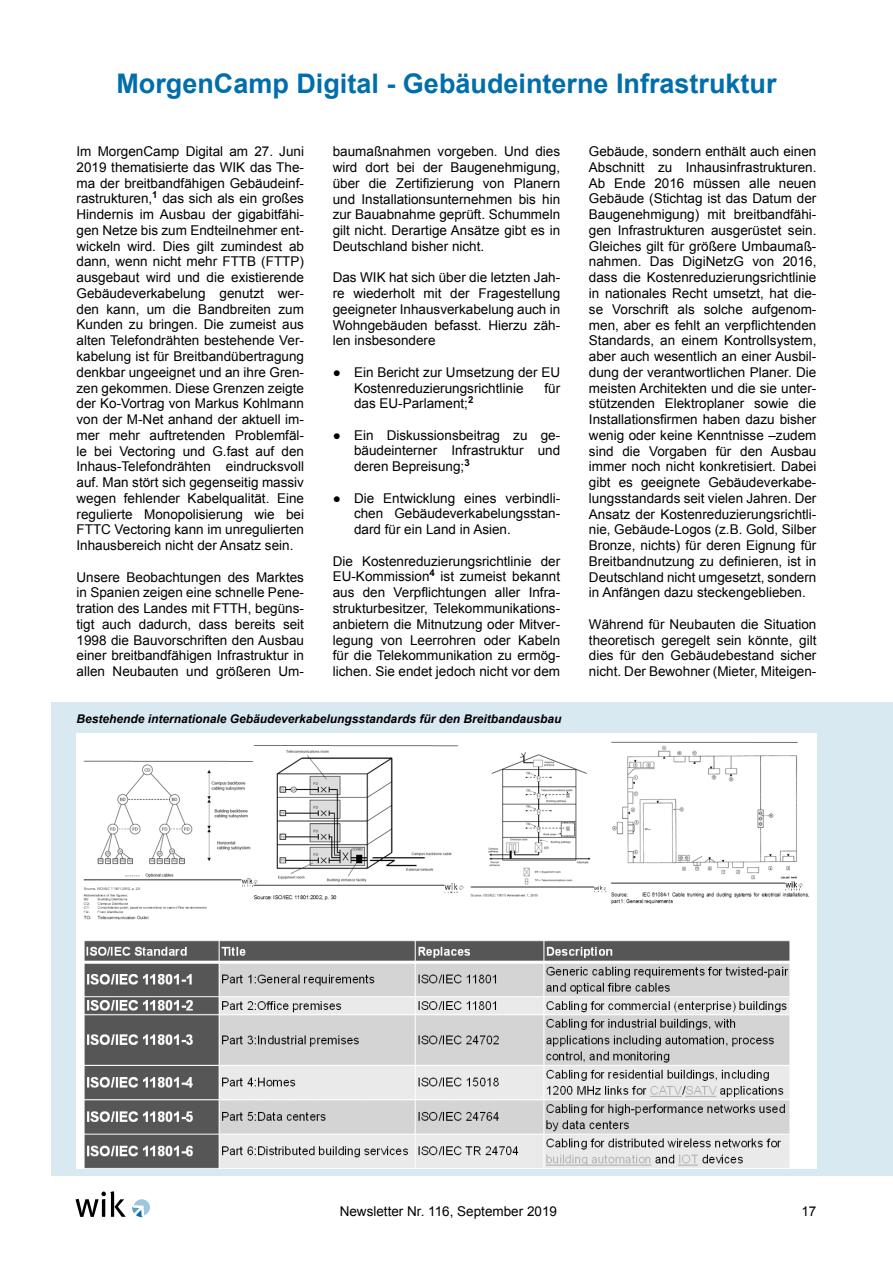
<style>
.page{position:relative;width:893px;height:1263px;background:#fff}
.page>*{position:absolute;margin:0;border:0;box-sizing:border-box;transform-origin:0 0}
.t1{font:700 27px "Arial";color:#006eab}
.t2{font:13.5px/15.8px "Arial";color:#000;text-align:justify}
.t3{font:italic 700 12px "Arial";color:#000}
</style>
<div class="page">
<svg style="left:75px;top:1191px;width:51px;height:26px"></svg>
<svg style="left:132px;top:1199px;width:18px;height:18px"></svg>
<div style="left:51px;top:703px;width:842px;height:473px;background:#d9e9f2"></div>
<img style="left:77px;top:733px;width:739px;height:435px">
<h1 class="t1" style="left:116px;top:66px;width:662px">MorgenCamp Digital - Gebäudeinterne Infrastruktur</h1>
<p class="t2" style="left:77px;top:144px;width:229px">Im MorgenCamp Digital am 27. Juni 2019 thematisierte das WIK das The&shy;ma der breitbandfähigen Gebäudeinf&shy;rastrukturen,<sup>1</sup> das sich als ein großes Hindernis im Ausbau der gigabitfähi&shy;gen Netze bis zum Endteilnehmer ent&shy;wickeln wird. Dies gilt zumindest ab dann, wenn nicht mehr FTTB (FTTP) ausgebaut wird und die existierende Gebäudeverkabelung genutzt wer&shy;den kann, um die Bandbreiten zum Kunden zu bringen. Die zumeist aus alten Telefondrähten bestehende Ver&shy;kabelung ist für Breitbandübertragung denkbar ungeeignet und an ihre Gren&shy;zen gekommen. Diese Grenzen zeigte der Ko-Vortrag von Markus Kohlmann von der M-Net anhand der aktuell im&shy;mer mehr auftretenden Problemfäl&shy;le bei Vectoring und G.fast auf den Inhaus-Telefondrähten eindrucksvoll auf. Man stört sich gegenseitig massiv wegen fehlender Kabelqualität. Eine regulierte Monopolisierung wie bei FTTC Vectoring kann im unregulierten Inhausbereich nicht der Ansatz sein.</p>
<p class="t2" style="left:77px;top:569px;width:229px">Unsere Beobachtungen des Marktes in Spanien zeigen eine schnelle Pene&shy;tration des Landes mit FTTH, begüns&shy;tigt auch dadurch, dass bereits seit 1998 die Bauvorschriften den Ausbau einer breitbandfähigen Infrastruktur in allen Neubauten und größeren Um-</p>
<p class="t2" style="left:333px;top:144px;width:229px">baumaßnahmen vorgeben. Und dies wird dort bei der Baugenehmigung, über die Zertifizierung von Planern und Installationsunternehmen bis hin zur Bauabnahme geprüft. Schummeln gilt nicht. Derartige Ansätze gibt es in Deutschland bisher nicht.</p>
<p class="t2" style="left:333px;top:270px;width:229px">Das WIK hat sich über die letzten Jah&shy;re wiederholt mit der Fragestellung geeigneter Inhausverkabelung auch in Wohngebäuden befasst. Hierzu zäh&shy;len insbesondere</p>
<p class="t2" style="left:354px;top:364px;width:208px;text-indent:-21px">● Ein Bericht zur Umsetzung der EU<br>Kostenreduzierungsrichtlinie</p>
<p class="t2" style="left:544px;top:380px;width:17px">für</p>
<p class="t2" style="left:354px;top:396px;width:121px">das EU-Parlament;<sup>2</sup></p>
<p class="t2" style="left:354px;top:427px;width:208px;text-indent:-21px">● Ein Diskussionsbeitrag zu ge&shy;bäudeinterner Infrastruktur und deren Bepreisung;<sup>3</sup></p>
<p class="t2" style="left:354px;top:490px;width:208px;text-indent:-21px">● Die Entwicklung eines verbindli&shy;chen Gebäudeverkabelungsstan&shy;dard für ein Land in Asien.</p>
<p class="t2" style="left:333px;top:553px;width:229px">Die Kostenreduzierungsrichtlinie der EU-Kommission<sup>4</sup> ist zumeist bekannt aus den Verpflichtungen aller Infra&shy;strukturbesitzer, Telekommunikations&shy;anbietern die Mitnutzung oder Mitver&shy;legung von Leerrohren oder Kabeln für die Telekommunikation zu ermög&shy;lichen. Sie endet jedoch nicht vor dem</p>
<p class="t3" style="left:77px;top:711px;width:486px">Bestehende internationale Gebäudeverkabelungsstandards für den Breitbandausbau</p>
<p class="t2" style="left:589px;top:144px;width:229px">Gebäude, sondern enthält auch einen Abschnitt zu Inhausinfrastrukturen.<br>Ab Ende 2016 müssen alle neuen Gebäude (Stichtag ist das Datum der Baugenehmigung) mit breitbandfähi&shy;gen Infrastrukturen ausgerüstet sein.<br>Gleiches gilt für größere Umbaumaß&shy;nahmen. Das DigiNetzG von 2016, dass die Kostenreduzierungsrichtlinie in nationales Recht umsetzt, hat die&shy;se Vorschrift als solche aufgenom&shy;men, aber es fehlt an verpflichtenden Standards, an einem Kontrollsystem, aber auch wesentlich an einer Ausbil&shy;dung der verantwortlichen Planer. Die meisten Architekten und die sie unter&shy;stützenden Elektroplaner sowie die Installationsfirmen haben dazu bisher wenig oder keine Kenntnisse –zudem sind die Vorgaben für den Ausbau immer noch nicht konkretisiert. Dabei gibt es geeignete Gebäudeverkabe&shy;lungsstandards seit vielen Jahren. Der Ansatz der Kostenreduzierungsrichtli&shy;nie, Gebäude-Logos (z.B. Gold, Silber Bronze, nichts) für deren Eignung für Breitbandnutzung zu definieren, ist in Deutschland nicht umgesetzt, sondern in Anfängen dazu steckengeblieben.</p>
<p class="t2" style="left:589px;top:616px;width:229px">Während für Neubauten die Situation theoretisch geregelt sein könnte, gilt dies für den Gebäudebestand sicher nicht. Der Bewohner (Mieter, Miteigen-</p>
<p class="t2" style="left:340px;top:1204px;width:219px">Newsletter Nr. 116, September 2019</p>
<p class="t2" style="left:801px;top:1204px;width:17px">17</p>
</div>
